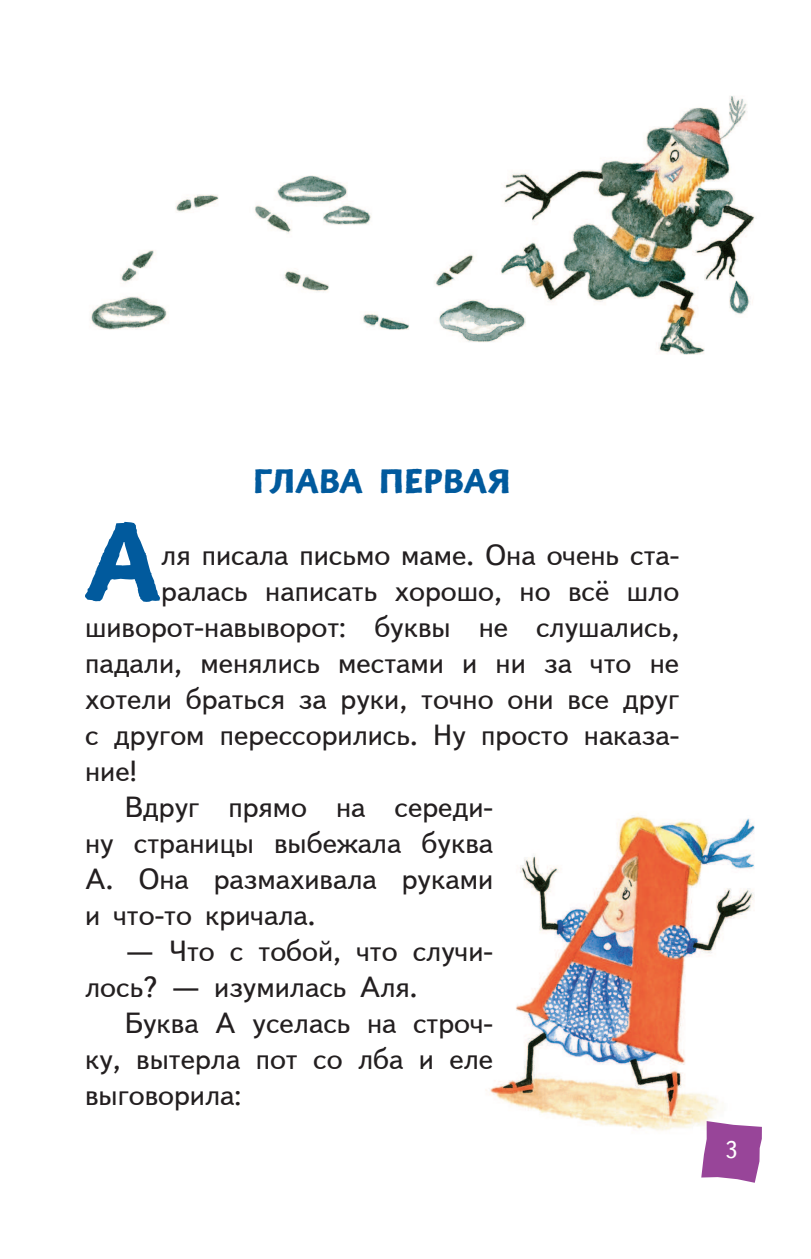
<style>
.page{position:relative;width:811px;height:1259px;background:#fff}
.page>*{position:absolute;margin:0;border:0;box-sizing:border-box;transform-origin:0 0}
.t1{font:700 110.6px "Nazhdak";color:#015a9d}
.t2{font:700 34px "Nazhdak";letter-spacing:.01em;color:#015a9d}
.t3{font:29px/36px "Text Book C";color:#231f20}
.t4{font:24px "Text Book C";color:#fff}
</style>
<div class="page">
<img style="left:90px;top:96px;width:665px;height:259px">
<img style="left:486px;top:813px;width:269px;height:370px">
<svg style="left:701px;top:1121px;width:61px;height:61px"></svg>
<p class="t2" style="left:253px;top:461px;width:259px">ГЛАВА ПЕРВАЯ</p>
<h1 class="t1" style="left:84px;top:498px;width:79px">А</h1>
<p class="t3" style="left:161px;top:538px;width:519px">ля писала письмо маме. Она очень ста-</p>
<p class="t3" style="left:161px;top:574px;width:519px">ралась написать хорошо, но всё шло</p>
<p class="t3" style="left:85px;top:610px;width:596px">шиворот-навыворот: буквы не слушались,</p>
<p class="t3" style="left:85px;top:646px;width:595px">падали, менялись местами и ни за что не</p>
<p class="t3" style="left:85px;top:682px;width:596px">хотели браться за руки, точно они все друг</p>
<p class="t3" style="left:85px;top:718px;width:595px">с другом перессорились. Ну просто наказа-</p>
<p class="t3" style="left:85px;top:754px;width:54px">ние!</p>
<p class="t3" style="left:125px;top:790px;width:370px">Вдруг прямо на середи-</p>
<p class="t3" style="left:85px;top:826px;width:409px">ну страницы выбежала буква</p>
<p class="t3" style="left:85px;top:862px;width:410px">А. Она размахивала руками</p>
<p class="t3" style="left:85px;top:898px;width:232px">и что-то кричала.</p>
<p class="t3" style="left:85px;top:934px;width:409px;text-indent:40px">— Что с тобой, что случи&shy;лось? — изумилась Аля.</p>
<p class="t3" style="left:85px;top:1006px;width:410px;text-align:justify;text-indent:40px">Буква А уселась на строч&shy;ку, вытерла пот со лба и еле выговорила:</p>
<p class="t4" style="left:725px;top:1139px;width:14px">3</p>
</div>
